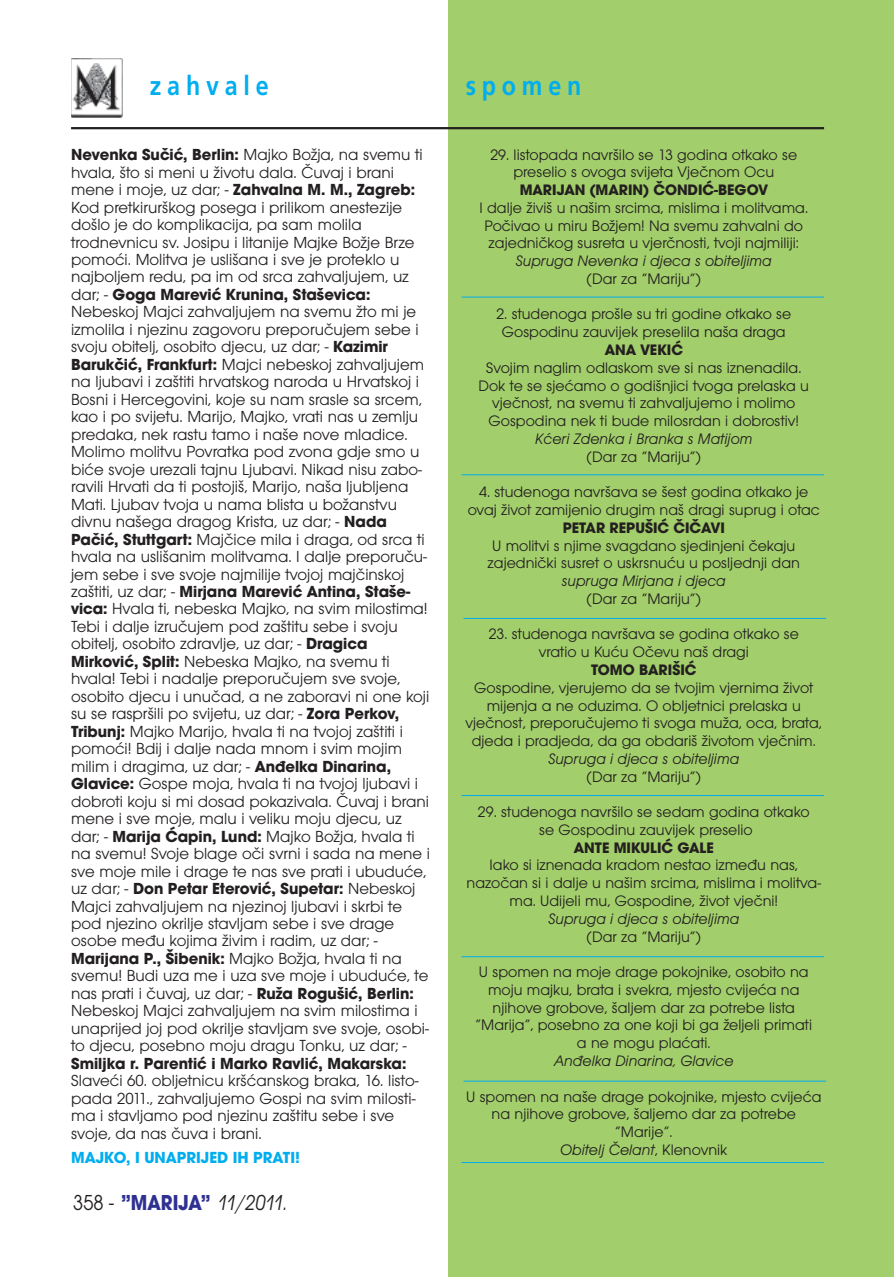
<style>
.page{position:relative;width:894px;height:1277px;background:#fff}
.page>*{position:absolute;margin:0;border:0;box-sizing:border-box;transform-origin:0 0}
.t1{font:700 27px "Frutiger";letter-spacing:.25em;color:#00aeef;scale:.86 1}
.t2{font:700 22.5px "Avant Gar Got Itc TCE";color:#2e3092;scale:.9 1}
.t3{font:16.65px/17.6px "Avant Gar Got Itc TCE";color:#231f20}
.t4{font:700 16.65px "Avant Gar Got Itc TCE";color:#231f20}
.t5{font:700 16.65px "Avant Gar Got Itc TCE";color:#00aeef}
.t6{font:15.75px/17.8px "Avant Gar Got Itc TCE";color:#231f20;text-align:center}
.t7{font:15.75px "Avant Gar Got Itc TCE Book Obli";color:#231f20}
.t8{font:700 15.75px "Avant Gar Got Itc TCE";color:#231f20}
.s1{font-weight:700}
.s2{font-weight:400;color:#231f20}
.s3{font-family:"Avant Gar Got Itc TCE Book Obli";font-weight:400;color:#231f20}
.s4{font-family:"Avant Gar Got Itc TCE"}
</style>
<div class="page">
<div style="left:449px;top:0;width:444px;height:1276px;background:#a2cf6b"></div>
<hr style="left:463px;top:618px;width:363px;height:1px;background:#00aeef">
<hr style="left:461px;top:956px;width:363px;height:1px;background:#00aeef">
<hr style="left:463px;top:1080px;width:363px;height:1px;background:#00aeef">
<hr style="left:461px;top:1161px;width:363px;height:1px;background:#00aeef">
<hr style="left:461px;top:296px;width:363px;height:1px;background:#00aeef">
<hr style="left:461px;top:474px;width:363px;height:1px;background:#00aeef">
<hr style="left:461px;top:795px;width:363px;height:1px;background:#00aeef">
<img style="left:71px;top:58px;width:51px;height:59px">
<hr style="left:71px;top:127px;width:753px;height:2px;background:#231f20">
<h1 class="t1" style="left:150px;top:73px;width:140px">zahvale</h1>
<h1 class="t1" style="left:466px;top:73px;width:136px">spomen</h1>
<p class="t3" style="left:71px;top:147px;width:360px"><span class="s1">Nevenka Sučić, Berlin:</span> Majko Božja, na svemu ti hvala, što si meni u životu dala. Čuvaj i brani mene i moje, uz dar; - <span class="s1">Zahvalna M. M., Zagr eb:<br></span>Kod pretkirurškog posega i prilikom ane stezije došlo je do komplikacija, pa sam molila trodnevnicu sv. Josipu i litanije Majke Božje Brze pomoći. Molitva je uslišana i sve je prote klo u najboljem redu, pa im od srca zahvaljujem, uz dar; - <span class="s1">Goga Mare vić Krunina, Staše vica:<br></span>Nebeskoj Majci zahvaljujem na svemu žto mi je izmolila i njezinu zagovoru preporu čujem sebe i svoju obitelj, osobito djecu, uz dar; - <span class="s1">Kazimir Barukčić, Frankfurt:</span> Majci nebe skoj zahvaljujem na ljubavi i zaštiti hrvatskog naroda u Hrvatskoj i Bosni i Hercegovini, koje su nam srasle sa srcem, kao i po svijetu. Ma ri jo, Majko, vrati nas u zemlju predaka, nek ras tu tamo i naše nove mladice.<br>Molimo molitvu Povratka pod zvona gdje smo u biće svoje urezali tajnu Ljubavi. Nikad nisu zabo&shy;ravili Hr vati da ti postojiš, Mari jo, naša ljubljena Mati. Ljubav tvoja u nama blista u božanstvu divnu našega dragog Krista, uz dar; - <span class="s1">Nada Pačić, Stuttgart:</span> Majčice mila i draga, od srca ti hva la na uslišanim molitvama. I dalje preporuču&shy;jem sebe i sve svoje najmilije tvojoj majčinskoj zaštiti, uz dar; - <span class="s1">Mirjana Marević Antina, Staše&shy;vica:</span> Hvala ti, nebeska Majko, na svim milostima!<br>Tebi i dalje izručujem pod zaštitu sebe i svoju obitelj, osobito zdravlje, uz dar; - <span class="s1">Dragica Mirković, Split:</span> Nebeska Majko, na svemu ti hvala! Tebi i nadalje preporučujem sve svoje, osobito djecu i unučad, a ne zaboravi ni one koji su se raspršili po svijetu, uz dar; - <span class="s1">Zora Perkov, Tribunj:</span> Majko Marijo, hvala ti na tvojoj zaštiti i pomoći! Bdij i dalje nada mnom i svim mojim milim i dragima, uz dar; - <span class="s1">Anđelka Dinarina, Glavice:</span> Gospe moja, hvala ti na tvojoj ljubavi i dobroti koju si mi dosad pokazivala. Čuvaj i brani mene i sve moje, malu i veliku moju djecu, uz dar; - <span class="s1">Marija Ćapin, Lund:</span> Majko Božja, hvala ti na svemu! Svoje blage oči svrni i sada na mene i sve moje mile i drage te nas sve prati i ubuduće, uz dar; - <span class="s1">Don Petar Ete rović, Supetar:</span> Nebeskoj Majci zahvaljujem na njezinoj ljubavi i skrbi te pod njezino okrilje stavljam sebe i sve drage osobe među kojima živim i radim, uz dar; - <span class="s1">Marijana P., Šibenik:</span> Majko Božja, hvala ti na svemu! Budi uza me i uza sve moje i ubuduće, te nas prati i čuvaj, uz dar; - <span class="s1">Ruža Rogušić, Berlin:<br></span>Nebeskoj Majci zahvaljujem na svim milostima i unaprijed joj pod okrilje stavljam sve svoje, osobi&shy;to djecu, posebno moju dragu Tonku, uz dar; -</p>
<p class="t4" style="left:71px;top:1056px;width:337px">Smiljka r. Parentić i Marko Ravlić, Makarska:</p>
<p class="t3" style="left:71px;top:1073px;width:349px">Slaveći 60. obljetnicu kršćanskog braka, 16. listo&shy;pada 2011., zahvaljujemo Gospi na svim milosti&shy;ma i stavljamo pod njezinu zaštitu sebe i sve svoje, da nas čuva i brani.</p>
<p class="t5" style="left:71px;top:1150px;width:230px">MAJKO, I UNAPRIJED IH PRATI!</p>
<h2 class="t2" style="left:73px;top:1193px;width:239px"><span class="s2">358 -</span> ”MARIJA” <span class="s3">11/2011.</span></h2>
<p class="t6" style="left:490px;top:147px;width:308px">29. listopada navršilo se 13 godina otkako se preselio s ovoga svijeta Vječnom Ocu</p>
<p class="t8" style="left:519px;top:183px;width:250px">MARIJAN (MARIN) ČONDIĆ-BEGOV</p>
<p class="t6" style="left:479px;top:200px;width:330px">I dalje živiš u našim srcima, mislima i molitvama.<br>Počivao u miru Božjem! Na svemu zahvalni do zajedničkog susreta u vjerčnosti, tvoji najmiliji:</p>
<p class="t7" style="left:515px;top:255px;width:257px">Supruga Nevenka i djeca s obiteljima</p>
<p class="t6" style="left:586px;top:271px;width:116px">(Dar za ”Mariju”)</p>
<p class="t6" style="left:496px;top:306px;width:296px">2. studenoga prošle su tri godine otkako se<br>Gospodinu zauvijek preselila naša draga</p>
<p class="t8" style="left:604px;top:343px;width:80px">ANA VEKIĆ</p>
<p class="t6" style="left:478px;top:360px;width:332px">Svojim naglim odlaskom sve si nas iznenadila.<br>Dok te se sjećamo o godišnjici tvoga prelaska u vječnost, na svemu ti zahvaljujemo i molimo Gospodina nek ti bude milosrdan i dobrostiv!</p>
<p class="t7" style="left:535px;top:432px;width:219px">Kćeri Zdenka i Branka s Matijom</p>
<p class="t6" style="left:586px;top:449px;width:116px">(Dar za ”Mariju”)</p>
<p class="t6" style="left:467px;top:484px;width:354px">4. studenoga navršava se šest godina otkako je ovaj život zamijenio drugim naš dragi suprug i otac</p>
<p class="t8" style="left:562px;top:521px;width:164px">PETAR REPUŠIĆ ČIČAVI</p>
<p class="t6" style="left:487px;top:537px;width:314px;text-align:left">U molitvi s njime svagdano sjedinjeni čekaju zajednički susret o uskrsnuću u posljednji dan</p>
<p class="t7" style="left:561px;top:574px;width:166px">supruga Mirjana i djeca</p>
<p class="t6" style="left:586px;top:591px;width:116px">(Dar za ”Mariju”)</p>
<p class="t6" style="left:488px;top:626px;width:312px">23. studenoga navršava se godina otkako se vratio u Kuću Očevu naš dragi</p>
<p class="t8" style="left:591px;top:663px;width:107px">TOMO BARIŠIĆ</p>
<p class="t6" style="left:465px;top:679px;width:358px">Gospodine, vjerujemo da se tvojim vjernima život mijenja a ne oduzima. O obljetnici prelaska u vječnost, preporučujemo ti svoga muža, oca, brata, djeda i pradjeda, da ga obdariš životom vječnim.</p>
<p class="t7" style="left:548px;top:752px;width:192px">Supruga i djeca s obiteljima</p>
<p class="t6" style="left:586px;top:768px;width:116px">(Dar za ”Mariju”)</p>
<p class="t6" style="left:478px;top:804px;width:333px">29. studenoga navršilo se sedam godina otkako se Gospodinu zauvijek preselio</p>
<p class="t8" style="left:574px;top:841px;width:141px">ANTE MIKULIĆ GALE</p>
<p class="t6" style="left:466px;top:857px;width:356px">Iako si iznenada kradom nestao između nas, nazočan si i dalje u našim srcima, mislima i molitva&shy;ma. Udijeli mu, Gospodine, život vječni!</p>
<p class="t7" style="left:548px;top:912px;width:192px">Supruga i djeca s obiteljima</p>
<p class="t6" style="left:586px;top:928px;width:116px">(Dar za ”Mariju”)</p>
<p class="t6" style="left:475px;top:964px;width:338px">U spomen na moje drage pokojnike, osobito na moju majku, brata i svekra, mjesto cvijeća na njihove grobove, šaljem dar za potrebe lista ”Marija”, posebno za one koji bi ga željeli primati a ne mogu plaćati.</p>
<p class="t7" style="left:554px;top:1054px;width:181px">Anđelka Dinarina, Glavice</p>
<p class="t6" style="left:466px;top:1088px;width:357px">U spomen na naše drage pokojnike, mjesto cvijeća na njihove grobove, šaljemo dar za potrebe ”Marije”.</p>
<p class="t7" style="left:560px;top:1143px;width:169px">Obitelj Čelant<span class="s4">, Klenovnik</span></p>
</div>
